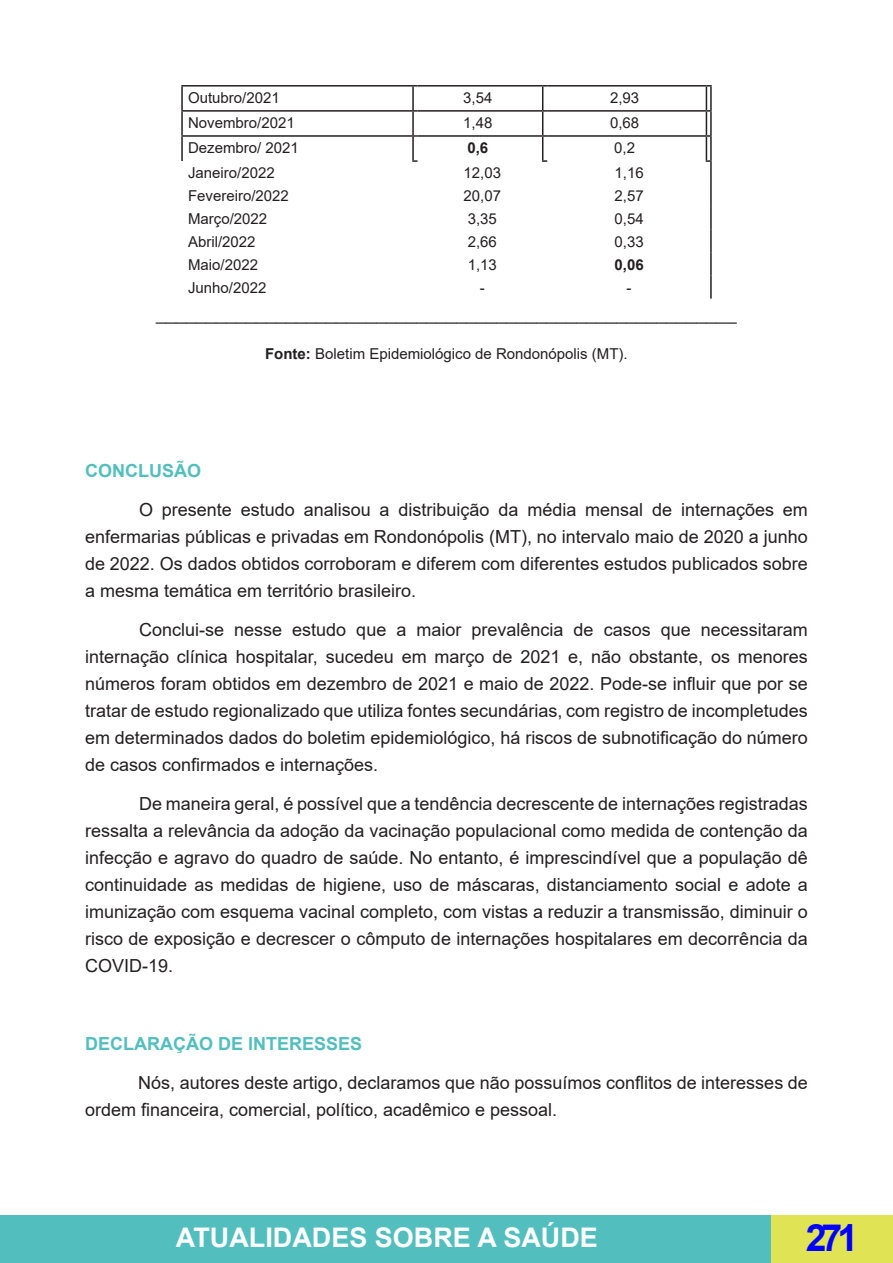
<style>
.page{position:relative;width:893px;height:1263px;background:#fff}
.page>*{position:absolute;margin:0;border:0;box-sizing:border-box;transform-origin:0 0}
.t1{font:700 37.5px "Arial";color:#00f}
.t2{font:700 27px "Arial";color:#fff}
.t3{font:18px/27px "Arial";color:#231f20;text-align:justify}
.Heading_1{font:700 18px "Arial";color:#53bebe}
.t4{font:15px "Arial";color:#231f20}
.t5{font:700 15px "Arial";color:#231f20}
.s1{font-weight:700}
</style>
<div class="page">
<div style="left:0;top:1215px;width:893px;height:48px;background:#53bebe"></div>
<div style="left:771px;top:1215px;width:122px;height:48px;background:#e0e454"></div>
<hr style="left:181px;top:85px;width:232px;height:2px;background:#231f20">
<hr style="left:181px;top:87px;width:2px;height:23px;background:#231f20">
<hr style="left:412px;top:87px;width:2px;height:23px;background:#231f20">
<hr style="left:418px;top:85px;width:125px;height:2px;background:#231f20">
<hr style="left:547px;top:85px;width:159px;height:2px;background:#231f20">
<hr style="left:181px;top:110px;width:232px;height:2px;background:#231f20">
<hr style="left:181px;top:112px;width:2px;height:23px;background:#231f20">
<hr style="left:412px;top:112px;width:2px;height:23px;background:#231f20">
<hr style="left:418px;top:110px;width:125px;height:2px;background:#231f20">
<hr style="left:547px;top:110px;width:159px;height:2px;background:#231f20">
<hr style="left:181px;top:135px;width:232px;height:2px;background:#231f20">
<hr style="left:181px;top:137px;width:2px;height:24px;background:#231f20">
<hr style="left:412px;top:137px;width:2px;height:23px;background:#231f20">
<hr style="left:418px;top:135px;width:125px;height:2px;background:#231f20">
<hr style="left:547px;top:135px;width:159px;height:2px;background:#231f20">
<svg style="left:412px;top:160px;width:6px;height:2px"></svg>
<svg style="left:542px;top:85px;width:5px;height:77px"></svg>
<svg style="left:706px;top:85px;width:6px;height:77px"></svg>
<hr style="left:710px;top:162px;width:2px;height:22px;background:#231f20">
<hr style="left:710px;top:184px;width:2px;height:23px;background:#231f20">
<hr style="left:710px;top:207px;width:2px;height:23px;background:#231f20">
<hr style="left:710px;top:230px;width:2px;height:23px;background:#231f20">
<hr style="left:710px;top:253px;width:2px;height:23px;background:#231f20">
<hr style="left:710px;top:276px;width:2px;height:23px;background:#231f20">
<p class="t4" style="left:188px;top:87px;width:93px">Outubro/2021</p>
<p class="t4" style="left:463px;top:87px;width:31px">3,54</p>
<p class="t4" style="left:610px;top:87px;width:31px">2,93</p>
<p class="t4" style="left:188px;top:112px;width:108px">Novembro/2021</p>
<p class="t4" style="left:463px;top:112px;width:31px">1,48</p>
<p class="t4" style="left:610px;top:112px;width:31px">0,68</p>
<p class="t4" style="left:188px;top:137px;width:112px">Dezembro/ 2021</p>
<p class="t5" style="left:467px;top:137px;width:22px">0,6</p>
<p class="t4" style="left:614px;top:137px;width:22px">0,2</p>
<p class="t4" style="left:188px;top:162px;width:88px">Janeiro/2022</p>
<p class="t4" style="left:464px;top:162px;width:39px">12,03</p>
<p class="t4" style="left:614px;top:162px;width:31px">1,16</p>
<p class="t4" style="left:188px;top:185px;width:102px">Fevereiro/2022</p>
<p class="t4" style="left:464px;top:185px;width:39px">20,07</p>
<p class="t4" style="left:614px;top:185px;width:31px">2,57</p>
<p class="t4" style="left:188px;top:208px;width:81px">Março/2022</p>
<p class="t4" style="left:468px;top:208px;width:31px">3,35</p>
<p class="t4" style="left:614px;top:208px;width:31px">0,54</p>
<p class="t4" style="left:188px;top:231px;width:69px">Abril/2022</p>
<p class="t4" style="left:468px;top:231px;width:31px">2,66</p>
<p class="t4" style="left:614px;top:231px;width:31px">0,33</p>
<p class="t4" style="left:188px;top:254px;width:72px">Maio/2022</p>
<p class="t4" style="left:468px;top:254px;width:31px">1,13</p>
<p class="t5" style="left:614px;top:254px;width:31px">0,06</p>
<p class="t4" style="left:188px;top:277px;width:80px">Junho/2022</p>
<p class="t4" style="left:480px;top:277px;width:6px">-</p>
<p class="t4" style="left:627px;top:277px;width:6px">-</p>
<p class="t3" style="left:156px;top:300px;width:582px">__________________________________________________________</p>
<p class="t4" style="left:265px;top:343px;width:364px"><span class="s1">Fonte:</span> Boletim Epidemiológico de Rondonópolis (MT).</p>
<p class="Heading_1" style="left:85px;top:457px;width:117px">CONCLUSÃO</p>
<p class="t3" style="left:85px;top:496px;width:724px;text-indent:54px">O presente estudo analisou a distribuição da média mensal de internações em enfermarias públicas e privadas em Rondonópolis (MT), no intervalo maio de 2020 a junho de 2022. Os dados obtidos corroboram e diferem com diferentes estudos publicados sobre a mesma temática em território brasileiro.</p>
<p class="t3" style="left:85px;top:616px;width:724px;text-indent:54px">Conclui-se nesse estudo que a maior prevalência de casos que necessitaram internação clínica hospitalar, sucedeu em março de 2021 e, não obstante, os menores números foram obtidos em dezembro de 2021 e maio de 2022. Pode-se influir que por se tratar de estudo regionalizado que utiliza fontes secundárias, com registro de incompletudes em determinados dados do boletim epidemiológico, há riscos de subnotificação do número de casos confirmados e internações.</p>
<p class="t3" style="left:85px;top:790px;width:724px;text-indent:54px">De maneira geral, é possível que a tendência decrescente de internações registradas ressalta a relevância da adoção da vacinação populacional como medida de contenção da infecção e agravo do quadro de saúde. No entanto, é imprescindível que a população dê continuidade as medidas de higiene, uso de máscaras, distanciamento social e adote a imunização com esquema vacinal completo, com vistas a reduzir a transmissão, diminuir o risco de exposição e decrescer o cômputo de internações hospitalares em decorrência da COVID-19.</p>
<p class="Heading_1" style="left:85px;top:1030px;width:279px">DECLARAÇÃO DE INTERESSES</p>
<p class="t3" style="left:85px;top:1069px;width:724px;text-indent:53px">Nós, autores deste artigo, declaramos que não possuímos conflitos de interesses de ordem financeira, comercial, político, acadêmico e pessoal.</p>
<h2 class="t2" style="left:176px;top:1218px;width:424px">ATUALIDADES SOBRE A SAÚDE</h2>
<h1 class="t1" style="left:806px;top:1211px;width:54px">271</h1>
</div>
